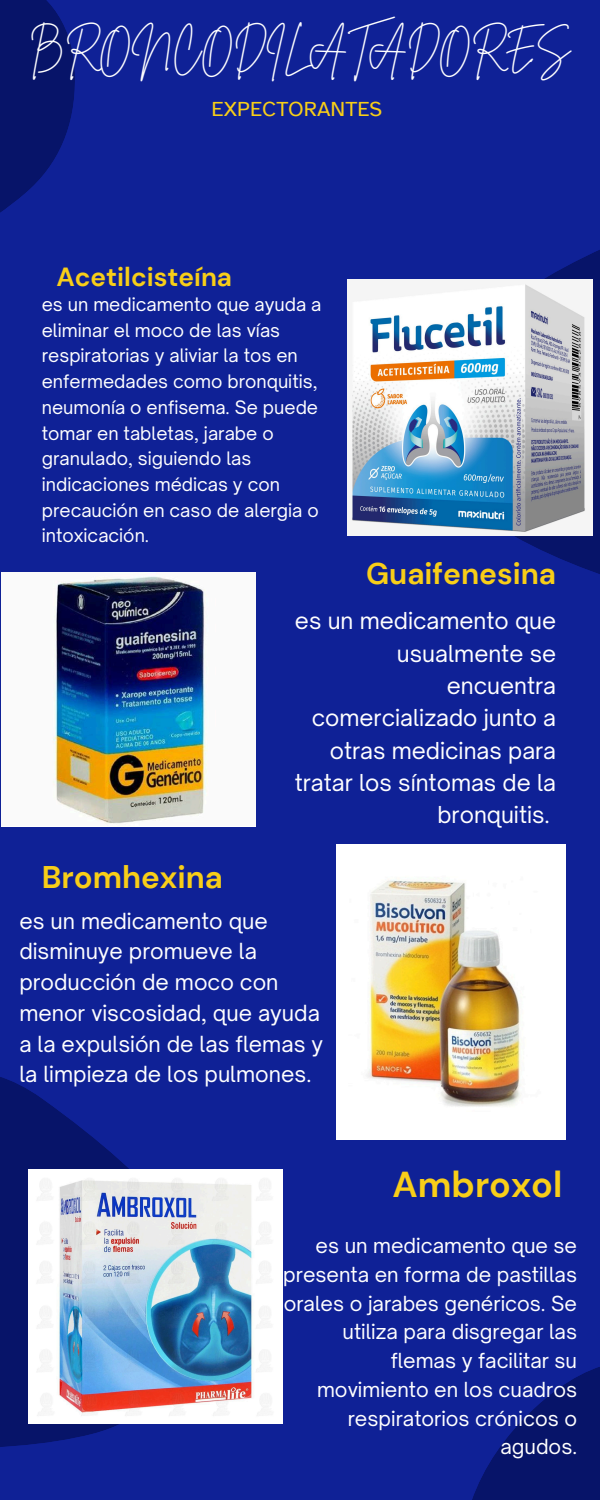
<style>
.page{position:relative;width:600px;height:1500px;background:#0f2196}
.page>*{position:absolute;margin:0;border:0;box-sizing:border-box;transform-origin:0 0}
.t1{font:36.3px "Brittany Signature";color:#fff}
.t2{font:700 36px "DM Sans";color:#f8ce18}
.t3{font:700 31.3px "DM Sans";color:#f8ce18}
.t4{font:700 29.9px "DM Sans";color:#f8ce18}
.t5{font:700 26.2px "DM Sans";color:#f8ce18}
.t6{font:22.3px/32.3px "Open Sauce One";color:#fff;text-align:right}
.t7{font:21.5px "Atkinson Hyperlegible";color:#f8ce18}
.t8{font:21.3px/30.8px "Open Sauce One";color:#fff}
.t9{font:19.9px/28.8px "Open Sauce One";color:#fff;text-align:right}
.t10{font:17.8px/25.7px "Open Sauce One";color:#fff}
</style>
<div class="page">
<svg style="left:515px;top:250px;width:85px;height:324px;fill:#071469"></svg>
<svg style="left:0;top:0;width:75px;height:213px"></svg>
<svg style="left:472px;top:1367px;width:128px;height:133px"></svg>
<svg style="left:0;top:1077px;width:214px;height:370px"></svg>
<img style="left:348px;top:279px;width:244px;height:257px">
<img style="left:2px;top:573px;width:254px;height:254px">
<img style="left:336px;top:844px;width:229px;height:296px">
<img style="left:29px;top:1170px;width:253px;height:253px">
<h6 class="t1" style="left:30px;top:24px;width:542px">BRONCODILATADORES</h6>
<p class="t7" style="left:212px;top:95px;width:172px">EXPECTORANTES</p>
<p class="t5" style="left:56px;top:260px;width:177px">Acetilcisteína</p>
<p class="t10" style="left:42px;top:291px;width:281px">es un medicamento que ayuda a eliminar el moco de las vías respiratorias y aliviar la tos en enfermedades como bronquitis, neumonía o enfisema. Se puede tomar en tabletas, jarabe o granulado, siguiendo las indicaciones médicas y con precaución en caso de alergia o intoxicación.</p>
<h4 class="t4" style="left:366px;top:554px;width:192px">Guaifenesina</h4>
<p class="t6" style="left:295px;top:605px;width:263px">es un medicamento que usualmente se encuentra comercializado junto a otras medicinas para tratar los síntomas de la bronquitis.</p>
<h3 class="t3" style="left:42px;top:857px;width:182px">Bromhexina</h3>
<p class="t8" style="left:19px;top:905px;width:305px">es un medicamento que disminuye promueve la producción de moco con menor viscosidad, que ayuda a la expulsión de las flemas y la limpieza de los pulmones.</p>
<h6 class="t2" style="left:393px;top:1162px;width:171px">Ambroxol</h6>
<h3 class="t9" style="left:283px;top:1231px;width:295px">es un medicamento que se presenta en forma de pastillas orales o jarabes genéricos. Se utiliza para disgregar las flemas y facilitar su movimiento en los cuadros respiratorios crónicos o agudos.</h3>
</div>
